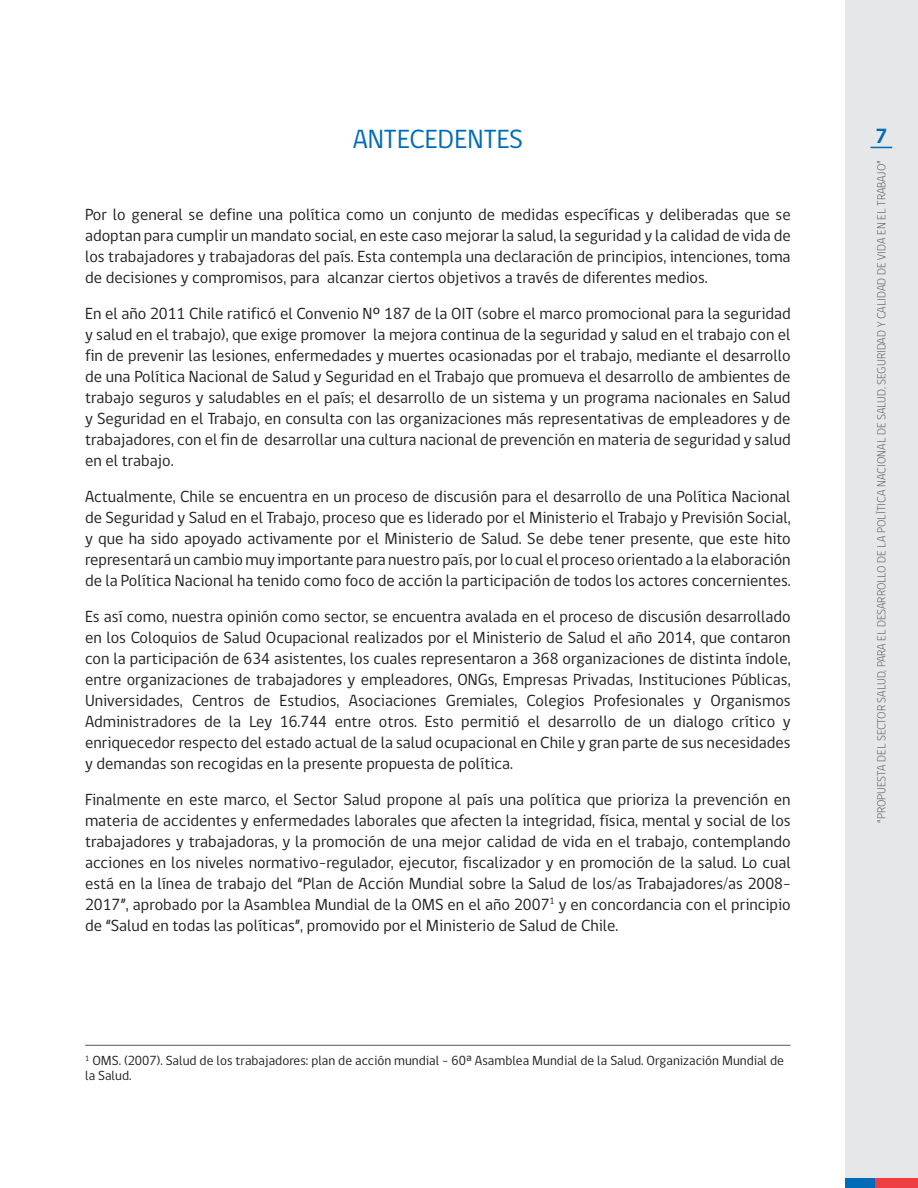
<style>
.page{position:relative;width:918px;height:1188px;background:#fff}
.page>*{position:absolute;margin:0;border:0;box-sizing:border-box;transform-origin:0 0}
.Heading_1{font:27px "gob CL";color:#006cb7}
.t1{font:700 21px "gob CL";color:#006cb7}
.t2{font:16.5px/21px "gob CL";color:#231f20;text-align:justify}
.t3{font:13.5px/15px "gob CL";color:#231f20}
.t4{font:300 12px "gob CL";color:#57585a}
</style>
<div class="page">
<div style="left:845px;top:0;width:73px;height:1188px;background:#e6e7e9"></div>
<div style="left:874px;top:1178px;width:44px;height:10px;background:#ee3d43"></div>
<div style="left:845px;top:1178px;width:29px;height:10px;background:#006cb7"></div>
<svg style="left:871px;top:147px;width:21px;height:1px"></svg>
<hr style="left:85px;top:1045px;width:706px;height:1px;background:#57585a">
<p class="Heading_1" style="left:353px;top:120px;width:172px">ANTECEDENTES</p>
<p class="t2" style="left:85px;top:204px;width:707px">Por lo general se define una política como un conjunto de medidas específicas y deliberadas que se adoptan para cumplir un mandato social, en este caso mejorar la salud, la seguridad y la calidad de vida de los trabajadores y trabajadoras del país. Esta contempla una declaración de principios, intenciones, toma de decisiones y compromisos, para alcanzar ciertos objetivos a través de diferentes medios.</p>
<p class="t2" style="left:85px;top:303px;width:707px">En el año 2011 Chile ratificó el Convenio Nº 187 de la OIT (sobre el marco promocional para la seguridad y salud en el trabajo), que exige promover la mejora continua de la seguridad y salud en el trabajo con el fin de prevenir las lesiones, enfermedades y muertes ocasionadas por el trabajo, mediante el desarrollo de una Política Nacional de Salud y Seguridad en el Trabajo que promueva el desarrollo de ambientes de trabajo seguros y saludables en el país; el desarrollo de un sistema y un programa nacionales en Salud y Seguridad en el Trabajo, en consulta con las organizaciones más representativas de empleadores y de trabajadores, con el fin de desarrollar una cultura nacional de prevención en materia de seguridad y salud en el trabajo.</p>
<p class="t2" style="left:85px;top:486px;width:707px">Actualmente, Chile se encuentra en un proceso de discusión para el desarrollo de una Política Nacional de Seguridad y Salud en el Trabajo, proceso que es liderado por el Ministerio el Trabajo y Previsión Social, y que ha sido apoyado activamente por el Ministerio de Salud. Se debe tener presente, que este hito representará un cambio muy importante para nuestro país, por lo cual el proceso orientado a la elaboración de la Política Nacional ha tenido como foco de acción la participación de todos los actores concernientes.</p>
<p class="t2" style="left:85px;top:606px;width:707px">Es así como, nuestra opinión como sector, se encuentra avalada en el proceso de discusión desarrollado en los Coloquios de Salud Ocupacional realizados por el Ministerio de Salud el año 2014, que contaron con la participación de 634 asistentes, los cuales representaron a 368 organizaciones de distinta índole, entre organizaciones de trabajadores y empleadores, ONGs, Empresas Privadas, Instituciones Públicas, Universidades, Centros de Estudios, Asociaciones Gremiales, Colegios Profesionales y Organismos Administradores de la Ley 16.744 entre otros. Esto permitió el desarrollo de un dialogo crítico y enriquecedor respecto del estado actual de la salud ocupacional en Chile y gran parte de sus necesidades y demandas son recogidas en la presente propuesta de política.</p>
<p class="t2" style="left:85px;top:789px;width:707px">Finalmente en este marco, el Sector Salud propone al país una política que prioriza la prevención en materia de accidentes y enfermedades laborales que afecten la integridad, física, mental y social de los trabajadores y trabajadoras, y la promoción de una mejor calidad de vida en el trabajo, contemplando acciones en los niveles normativo-regulador, ejecutor, fiscalizador y en promoción de la salud. Lo cual está en la línea de trabajo del “Plan de Acción Mundial sobre la Salud de los/as Trabajadores/as 2008- 2017”, aprobado por la Asamblea Mundial de la OMS en el año 2007<sup>1</sup> y en concordancia con el principio de “Salud en todas las políticas”, promovido por el Ministerio de Salud de Chile.</p>
<p class="t3" style="left:85px;top:1054px;width:700px"><sup>1</sup> OMS. (2007). Salud de los trabajadores: plan de acción mundial – 60ª Asamblea Mundial de la Salud. Organización Mundial de la Salud.</p>
<p class="t1" style="left:875px;top:122px;width:14px">7</p>
<p class="t4" style="left:873px;top:823px;width:664px;rotate:-90deg">“PROPUESTA DEL SECTOR SALUD, PARA EL DESARROLLO DE LA POLÍTICA NACIONAL DE SALUD, SEGURIDAD Y CALIDAD DE VIDA EN EL TRABAJO”</p>
</div>
